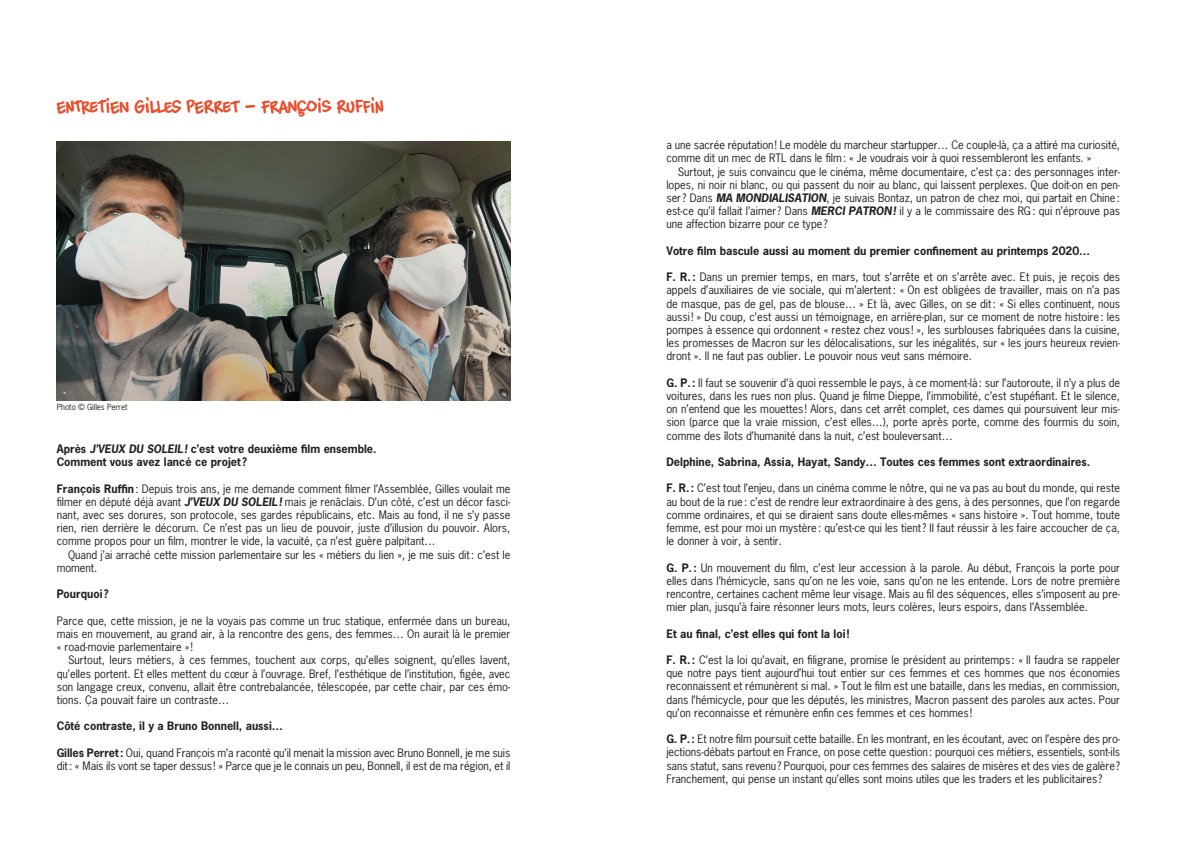
<style>
.page{position:relative;width:1191px;height:842px;background:#fff}
.page>*{position:absolute;margin:0;border:0;box-sizing:border-box;transform-origin:0 0}
.t1{font:700 16.5px "Soulcie Texte";color:#e84d2c}
.t2{font:11px/13.2px "News Gothic NDC";color:#231f20;text-align:justify}
.t3{font:700 11px/13.2px "News Gothic NDC";color:#231f20}
.t4{font:8px "News Gothic NDC";letter-spacing:-.005em;color:#231f20}
.s1{font-style:italic}
.s2{font-weight:700}
.s3{font-weight:700;font-style:italic}
</style>
<div class="page">
<img style="left:57px;top:141px;width:453px;height:259px">
<h1 class="t1" style="left:57px;top:95px;width:328px">ENTRETIEN GILLES PERRET – FRANÇOIS RUFFIN</h1>
<p class="t4" style="left:57px;top:402px;width:72px">Photo © Gilles Perret</p>
<p class="t3" style="left:57px;top:442px;width:321px">Après <span class="s1">J’VEUX DU SOLEIL!</span> c’est votre deuxième film ensemble.<br>Comment vous avez lancé ce projet ?</p>
<p class="t2" style="left:57px;top:482px;width:455px"><span class="s2">François Ruffin</span>: Depuis trois ans, je me demande comment filmer l’Assemblée, Gilles voulait me filmer en député déjà avant <span class="s3">J’VEUX DU SOLEIL!</span> mais je renâclais. D’un côté, c’est un décor fasci&shy;nant, avec ses dorures, son protocole, ses gardes républicains, etc. Mais au fond, il ne s’y passe rien, rien derrière le décorum. Ce n’est pas un lieu de pouvoir, juste d’illusion du pouvoir. Alors, comme propos pour un film, montrer le vide, la vacuité, ça n’est guère palpitant…</p>
<p class="t2" style="left:57px;top:548px;width:455px;text-indent:11px">Quand j’ai arraché cette mission parlementaire sur les « métiers du lien », je me suis dit: c’est le moment.</p>
<p class="t3" style="left:57px;top:587px;width:54px">Pourquoi ?</p>
<p class="t2" style="left:57px;top:614px;width:455px">Parce que, cette mission, je ne la voyais pas comme un truc statique, enfermée dans un bureau, mais en mouvement, au grand air, à la rencontre des gens, des femmes… On aurait là le premier « road-movie parlementaire » !</p>
<p class="t2" style="left:57px;top:653px;width:455px;text-indent:11px">Surtout, leurs métiers, à ces femmes, touchent aux corps, qu’elles soignent, qu’elles lavent, qu’elles portent. Et elles mettent du cœur à l’ouvrage. Bref, l’esthétique de l’institution, figée, avec son langage creux, convenu, allait être contrebalancée, télescopée, par cette chair, par ces émo&shy;tions. Ça pouvait faire un contraste…</p>
<p class="t3" style="left:57px;top:719px;width:228px">Côté contraste, il y a Bruno Bonnell, aussi…</p>
<p class="t2" style="left:57px;top:746px;width:455px"><span class="s2">Gilles Perret:</span> Oui, quand François m’a raconté qu’il menait la mission avec Bruno Bonnell, je me suis dit: « Mais ils vont se taper dessus! » Parce que je le connais un peu, Bonnell, il est de ma région, et il</p>
<p class="t2" style="left:666px;top:138px;width:455px">a une sacrée réputation! Le modèle du marcheur startupper… Ce couple-là, ça a attiré ma curiosité, comme dit un mec de RTL dans le film: « Je voudrais voir à quoi ressembleront les enfants. »</p>
<p class="t2" style="left:666px;top:165px;width:455px;text-indent:11px">Surtout, je suis convaincu que le cinéma, même documentaire, c’est ça: des personnages inter&shy;lopes, ni noir ni blanc, ou qui passent du noir au blanc, qui laissent perplexes. Que doit-on en pen&shy;ser? Dans <span class="s3">MA MONDIALISATION</span>, je suivais Bontaz, un patron de chez moi, qui partait en Chine: est-ce qu’il fallait l’aimer? Dans <span class="s3">MERCI PATRON!</span> il y a le commissaire des RG: qui n’éprouve pas une affection bizarre pour ce type?</p>
<p class="t3" style="left:666px;top:244px;width:425px">Votre film bascule aussi au moment du premier confinement au printemps 2020…</p>
<p class="t2" style="left:666px;top:270px;width:455px"><span class="s2">F. R.:</span> Dans un premier temps, en mars, tout s’arrête et on s’arrête avec. Et puis, je reçois des appels d’auxiliaires de vie sociale, qui m’alertent: « On est obligées de travailler, mais on n’a pas de masque, pas de gel, pas de blouse… » Et là, avec Gilles, on se dit: « Si elles continuent, nous aussi ! » Du coup, c’est aussi un témoignage, en arrière-plan, sur ce moment de notre histoire: les pompes à essence qui ordonnent « restez chez vous ! », les surblouses fabriquées dans la cuisine, les promesses de Macron sur les délocalisations, sur les inégalités, sur « les jours heureux revien&shy;dront ». Il ne faut pas oublier. Le pouvoir nous veut sans mémoire.</p>
<p class="t2" style="left:666px;top:376px;width:455px"><span class="s2">G. P.:</span> Il faut se souvenir d’à quoi ressemble le pays, à ce moment-là : sur l’autoroute, il n’y a plus de voitures, dans les rues non plus. Quand je filme Dieppe, l’immobilité, c’est stupéfiant. Et le silence, on n’entend que les mouettes ! Alors, dans cet arrêt complet, ces dames qui poursuivent leur mis&shy;sion (parce que la vraie mission, c’est elles…), porte après porte, comme des fourmis du soin, comme des îlots d’humanité dans la nuit, c’est bouleversant…</p>
<p class="t3" style="left:666px;top:455px;width:425px">Delphine, Sabrina, Assia, Hayat, Sandy… Toutes ces femmes sont extraordinaires.</p>
<p class="t2" style="left:666px;top:482px;width:455px"><span class="s2">F. R.:</span> C’est tout l’enjeu, dans un cinéma comme le nôtre, qui ne va pas au bout du monde, qui reste au bout de la rue: c’est de rendre leur extraordinaire à des gens, à des personnes, que l’on regarde comme ordinaires, et qui se diraient sans doute elles-mêmes « sans histoire ». Tout homme, toute femme, est pour moi un mystère: qu’est-ce qui les tient? Il faut réussir à les faire accoucher de ça, le donner à voir, à sentir.</p>
<p class="t2" style="left:666px;top:561px;width:455px"><span class="s2">G. P.:</span> Un mouvement du film, c’est leur accession à la parole. Au début, François la porte pour elles dans l’hémicycle, sans qu’on ne les voie, sans qu’on ne les entende. Lors de notre première rencontre, certaines cachent même leur visage. Mais au fil des séquences, elles s’imposent au pre&shy;mier plan, jusqu’à faire résonner leurs mots, leurs colères, leurs espoirs, dans l’Assemblée.</p>
<p class="t3" style="left:666px;top:627px;width:185px">Et au final, c’est elles qui font la loi!</p>
<p class="t2" style="left:666px;top:653px;width:455px"><span class="s2">F. R.:</span> C’est la loi qu’avait, en filigrane, promise le président au printemps : « Il faudra se rappeler que notre pays tient aujourd’hui tout entier sur ces femmes et ces hommes que nos économies reconnaissent et rémunèrent si mal. » Tout le film est une bataille, dans les medias, en commission, dans l’hémicycle, pour que les députés, les ministres, Macron passent des paroles aux actes. Pour qu’on reconnaisse et rémunère enfin ces femmes et ces hommes !</p>
<p class="t2" style="left:666px;top:732px;width:455px"><span class="s2">G. P.:</span> Et notre film poursuit cette bataille. En les montrant, en les écoutant, avec on l’espère des pro&shy;jections-débats partout en France, on pose cette question: pourquoi ces métiers, essentiels, sont-ils sans statut, sans revenu? Pourquoi, pour ces femmes des salaires de misères et des vies de galère?<br>Franchement, qui pense un instant qu’elles sont moins utiles que les traders et les publicitaires?</p>
</div>
